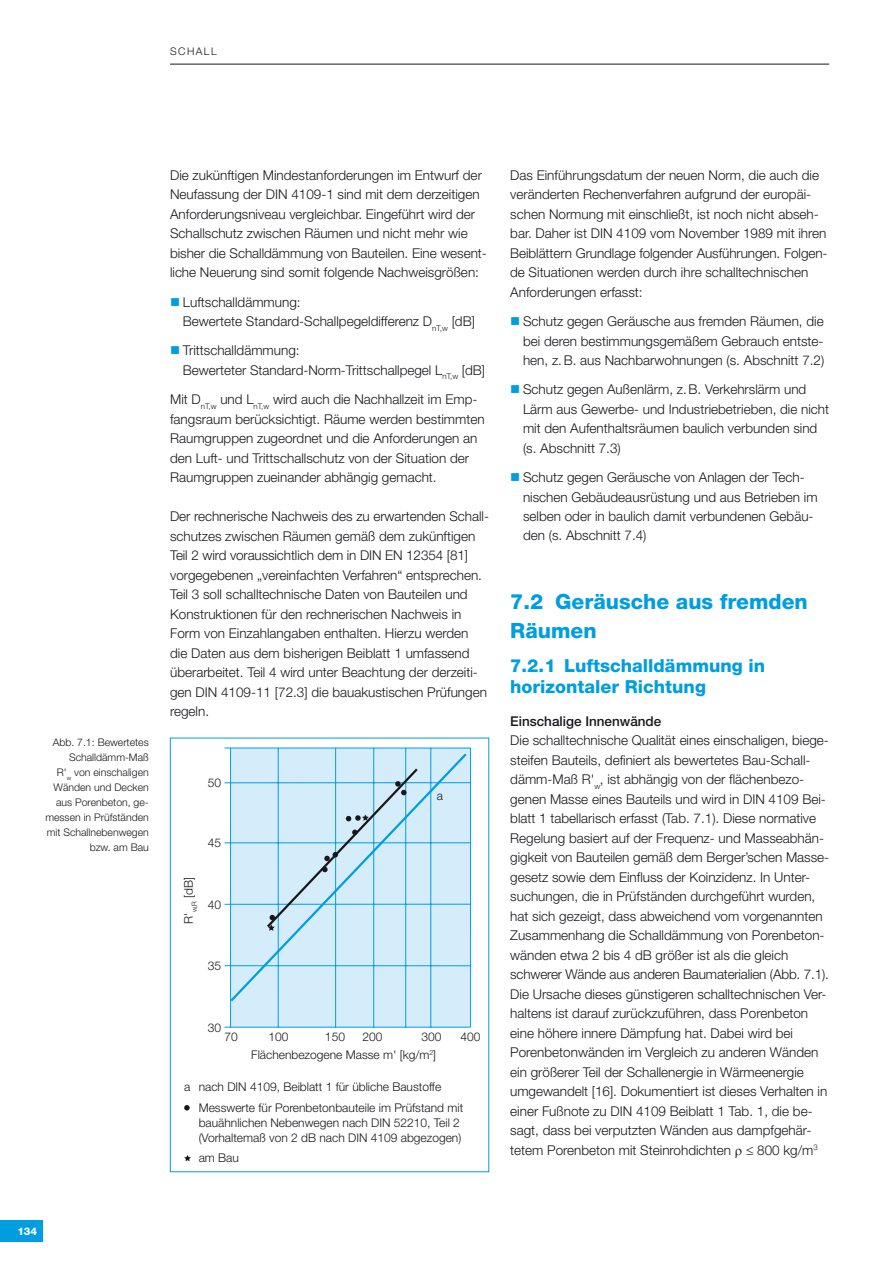
<style>
.page{position:relative;width:893px;height:1263px;background:#fff}
.page>*{position:absolute;margin:0;border:0;box-sizing:border-box;transform-origin:0 0}
.t1{font:800 21px/29.2px "Helvetica Neue";color:#009ee0}
.t2{font:800 18px/21px "Helvetica Neue";color:#009ee0}
.t3{font:300 13.5px/19.5px "Helvetica Neue";color:#1a171c}
.t4{font:500 13.5px "Helvetica Neue";color:#1a171c}
.t5{font:300 12px/20.2px "Helvetica Neue";color:#1a171c}
.t6{font:300 10.5px/15px "Helvetica Neue";color:#1a171c;text-align:right}
.t7{font:800 10.5px "Helvetica Neue";color:#fff}
</style>
<div class="page">
<div style="left:0;top:1220px;width:43px;height:22px;background:#009ee0"></div>
<hr style="left:170px;top:64px;width:659px;height:1px;background:#1a171c">
<div style="left:231px;top:748px;width:240px;height:279px;background:#d5edfa"></div>
<hr style="left:224px;top:748px;width:247px;height:1px;background:#009ee0">
<hr style="left:224px;top:782px;width:246px;height:1px;background:#009ee0">
<hr style="left:224px;top:842px;width:246px;height:1px;background:#009ee0">
<hr style="left:224px;top:904px;width:246px;height:1px;background:#009ee0">
<hr style="left:224px;top:965px;width:246px;height:1px;background:#009ee0">
<hr style="left:224px;top:1027px;width:246px;height:1px;background:#009ee0">
<hr style="left:230px;top:748px;width:1px;height:279px;background:#009ee0">
<hr style="left:278px;top:748px;width:1px;height:279px;background:#009ee0">
<hr style="left:335px;top:748px;width:1px;height:279px;background:#009ee0">
<hr style="left:373px;top:748px;width:1px;height:279px;background:#009ee0">
<hr style="left:405px;top:748px;width:1px;height:279px;background:#009ee0">
<hr style="left:431px;top:748px;width:1px;height:279px;background:#009ee0">
<svg style="left:228px;top:751px;width:241px;height:253px"></svg>
<hr style="left:470px;top:748px;width:1px;height:279px;background:#009ee0">
<svg style="left:265px;top:766px;width:155px;height:165px"></svg>
<svg style="left:184px;top:1105px;width:6px;height:5px"></svg>
<svg style="left:184px;top:1155px;width:7px;height:6px"></svg>
<p class="t6" style="left:170px;top:44px;width:48px">SCHALL</p>
<p class="t6" style="left:45px;top:735px;width:105px">Abb. 7.1: Bewertetes<br>Schalldämm-Maß<br>R'<sub>w</sub> von einschaligen<br>Wänden und Decken aus Porenbeton, ge&shy;messen in Prüfständen mit Schallnebenwegen bzw. am Bau</p>
<p class="t3" style="left:170px;top:165px;width:317px">Die zukünftigen Mindestanforderungen im Entwurf der Neufassung der DIN 4109-1 sind mit dem derzeitigen Anforderungsniveau vergleichbar. Eingeführt wird der Schallschutz zwischen Räumen und nicht mehr wie bisher die Schalldämmung von Bauteilen. Eine wesent&shy;liche Neuerung sind somit folgende Nachweisgrößen:</p>
<p class="t3" style="left:183px;top:292px;width:294px">Luftschalldämmung:<br>Bewertete Standard-Schallpegeldifferenz D<sub>nT,w</sub> [dB]</p>
<p class="t3" style="left:183px;top:340px;width:304px">Trittschalldämmung:<br>Bewerteter Standard-Norm-Trittschallpegel L<sub>nT,w</sub> [dB]</p>
<p class="t3" style="left:170px;top:389px;width:316px">Mit D<sub>nT,w</sub> und L<sub>nT,w</sub> wird auch die Nachhallzeit im Emp&shy;fangsraum berücksichtigt. Räume werden bestimmten Raumgruppen zugeordnet und die Anforderungen an den Luft- und Trittschallschutz von der Situation der Raumgruppen zueinander abhängig gemacht.</p>
<p class="t3" style="left:170px;top:506px;width:319px">Der rechnerische Nachweis des zu erwartenden Schall&shy;schutzes zwischen Räumen gemäß dem zukünftigen Teil 2 wird voraussichtlich dem in DIN EN 12354 [81] vorgegebenen „vereinfachten Verfahren“ entsprechen.<br>Teil 3 soll schalltechnische Daten von Bauteilen und Konstruktionen für den rechnerischen Nachweis in Form von Einzahlangaben enthalten. Hierzu werden die Daten aus dem bisherigen Beiblatt 1 umfassend überarbeitet. Teil 4 wird unter Beachtung der derzeiti&shy;gen DIN 4109-11 [72.3] die bauakustischen Prüfungen regeln.</p>
<p class="t5" style="left:208px;top:772px;width:15px">50</p>
<p class="t5" style="left:208px;top:832px;width:15px">45</p>
<p class="t5" style="left:178px;top:924px;width:48px;rotate:-90deg">R'<sub>w,R</sub> [dB]</p>
<p class="t5" style="left:208px;top:894px;width:15px">40</p>
<p class="t5" style="left:208px;top:955px;width:15px">35</p>
<p class="t5" style="left:437px;top:786px;width:8px">a</p>
<p class="t5" style="left:208px;top:1017px;width:15px">30</p>
<p class="t5" style="left:224px;top:1026px;width:15px">70</p>
<p class="t5" style="left:269px;top:1026px;width:22px">100</p>
<p class="t5" style="left:325px;top:1026px;width:22px">150</p>
<p class="t5" style="left:362px;top:1026px;width:22px">200</p>
<p class="t5" style="left:421px;top:1026px;width:22px">300</p>
<p class="t5" style="left:461px;top:1026px;width:22px">400</p>
<p class="t5" style="left:251px;top:1044px;width:186px">Flächenbezogene Masse m' [kg/m<sup>2</sup>]</p>
<p class="t5" style="left:184px;top:1076px;width:8px">a</p>
<p class="t5" style="left:199px;top:1076px;width:266px">nach DIN 4109, Beiblatt 1 für übliche Baustoffe<br>Messwerte für Porenbetonbauteile im Prüfstand mit</p>
<p class="t5" style="left:199px;top:1114px;width:264px;line-height:15px">bauähnlichen Nebenwegen nach DIN 52210, Teil 2 (Vorhaltemaß von 2 dB nach DIN 4109 abgezogen)</p>
<p class="t5" style="left:199px;top:1147px;width:42px">am Bau</p>
<p class="t3" style="left:510px;top:165px;width:319px">Das Einführungsdatum der neuen Norm, die auch die veränderten Rechenverfahren aufgrund der europäi&shy;schen Normung mit einschließt, ist noch nicht abseh&shy;bar. Daher ist DIN 4109 vom November 1989 mit ihren Beiblättern Grundlage folgender Ausführungen. Folgen&shy;de Situationen werden durch ihre schalltechnischen Anforderungen erfasst:</p>
<p class="t3" style="left:523px;top:311px;width:303px;text-align:justify">Schutz gegen Geräusche aus fremden Räumen, die bei deren bestimmungsgemäßem Gebrauch entste&shy;hen, z.B. aus Nachbarwohnungen (s. Abschnitt 7.2)</p>
<p class="t3" style="left:523px;top:379px;width:308px">Schutz gegen Außenlärm, z.B. Verkehrslärm und Lärm aus Gewerbe- und Industriebetrieben, die nicht mit den Aufenthaltsräumen baulich verbunden sind (s. Abschnitt 7.3)</p>
<p class="t3" style="left:523px;top:467px;width:296px">Schutz gegen Geräusche von Anlagen der Tech&shy;nischen Gebäudeausrüstung und aus Betrieben im selben oder in baulich damit verbundenen Gebäu&shy;den (s. Abschnitt 7.4)</p>
<h1 class="t1" style="left:510px;top:587px;width:299px">7.2 Geräusche aus fremden<br>Räumen</h1>
<h2 class="t2" style="left:510px;top:655px;width:256px">7.2.1 Luftschalldämmung in horizontaler Richtung</h2>
<p class="t4" style="left:510px;top:713px;width:153px">Einschalige Innenwände</p>
<p class="t3" style="left:510px;top:730px;width:320px">Die schalltechnische Qualität eines einschaligen, biege&shy;steifen Bauteils, definiert als bewertetes Bau-Schall&shy;dämm-Maß R'<sub>w</sub>, ist abhängig von der flächenbezo&shy;genen Masse eines Bauteils und wird in DIN 4109 Bei&shy;blatt 1 tabellarisch erfasst (Tab. 7.1). Diese normative Regelung basiert auf der Frequenz- und Masseabhän&shy;gigkeit von Bauteilen gemäß dem Berger’schen Masse&shy;gesetz sowie dem Einfluss der Koinzidenz. In Unter&shy;suchungen, die in Prüfständen durchgeführt wurden, hat sich gezeigt, dass abweichend vom vorgenannten Zusammenhang die Schalldämmung von Porenbeton&shy;wänden etwa 2 bis 4 dB größer ist als die gleich schwerer Wände aus anderen Baumaterialien (Abb. 7.1).<br>Die Ursache dieses günstigeren schalltechnischen Ver&shy;haltens ist darauf zurückzuführen, dass Porenbeton eine höhere innere Dämpfung hat. Dabei wird bei Porenbetonwänden im Vergleich zu anderen Wänden ein größerer Teil der Schallenergie in Wärmeenergie umgewandelt [16]. Dokumentiert ist dieses Verhalten in einer Fußnote zu DIN 4109 Beiblatt 1 Tab. 1, die be&shy;sagt, dass bei verputzten Wänden aus dampfgehär&shy;tetem Porenbeton mit Steinrohdichten ≤ 800 kg/m<sup>3</sup></p>
<p class="t7" style="left:17px;top:1225px;width:21px">134</p>
</div>
